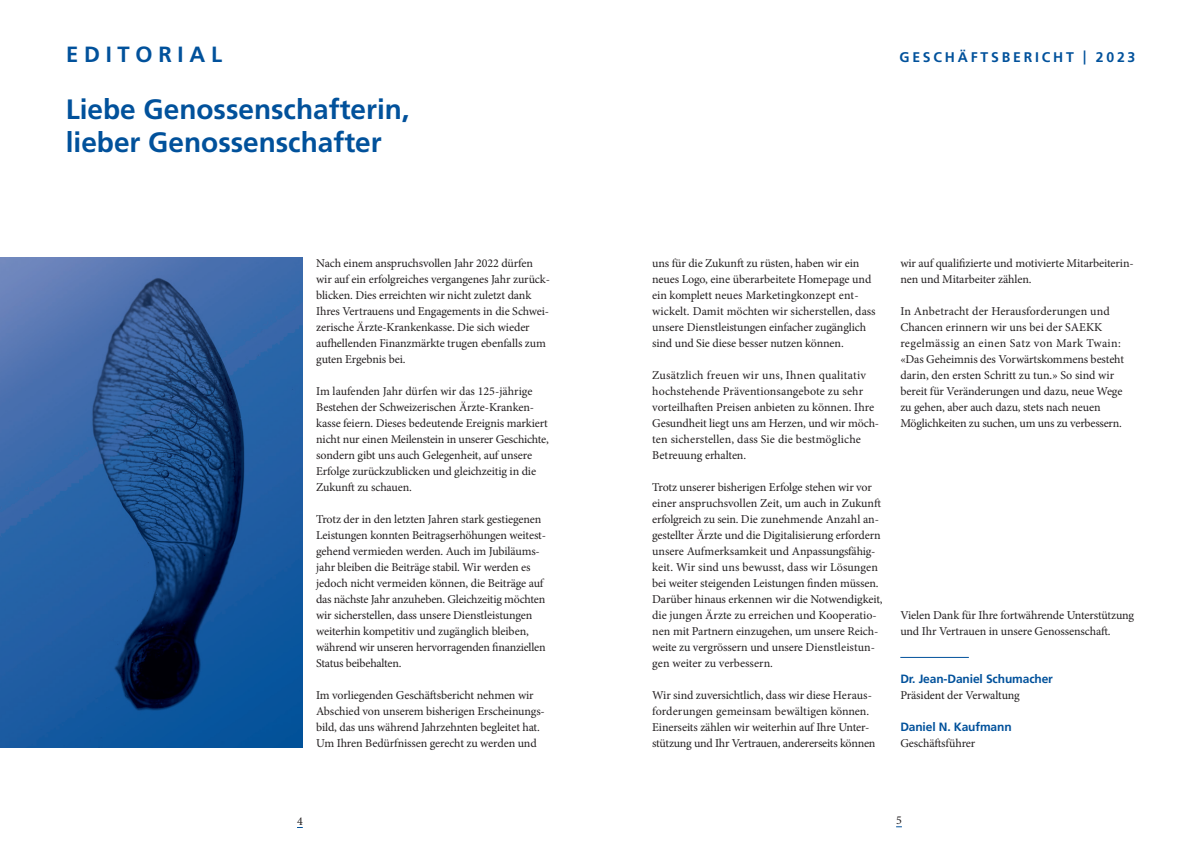
<style>
.page{position:relative;width:1191px;height:842px;background:#fff}
.page>*{position:absolute;margin:0;border:0;box-sizing:border-box;transform-origin:0 0}
.t1{font:700 28px/33px "Frutiger LT Com";color:#01519b}
.t2{font:700 22px "Frutiger LT Com";letter-spacing:.26em;color:#01519b}
.t3{font:700 14px "Frutiger LT Com";letter-spacing:.2em;color:#01519b}
.t4{font:12px/16px "Minion Pro";letter-spacing:-.01em;color:#231f20}
.t5{font:700 12px "Frutiger LT Com";letter-spacing:-.01em;color:#01519b}
</style>
<div class="page">
<img style="left:0;top:258px;width:302px;height:489px">
<hr style="left:900px;top:657px;width:69px;height:1px;background:#01519b">
<h2 class="t2" style="left:66px;top:42px;width:157px">EDITORIAL</h2>
<h1 class="t1" style="left:66px;top:93px;width:345px">Liebe Genossenschafterin, lieber Genossenschafter</h1>
<p class="t4" style="left:316px;top:255px;width:235px">Nach einem anspruchsvollen Jahr 2022 dürfen wir auf ein erfolgreiches vergangenes Jahr zurück&shy;blicken. Dies erreichten wir nicht zuletzt dank Ihres Vertrauens und Engagements in die Schwei&shy;zerische Ärzte-Krankenkasse. Die sich wieder aufhellenden Finanzmärkte trugen ebenfalls zum guten Ergebnis bei.</p>
<p class="t4" style="left:316px;top:383px;width:234px">Im laufenden Jahr dürfen wir das 125-jährige Bestehen der Schweizerischen Ärzte-Kranken&shy;kasse feiern. Dieses bedeutende Ereignis markiert nicht nur einen Meilenstein in unserer Geschichte, sondern gibt uns auch Gelegenheit, auf unsere Erfolge zurückzublicken und gleichzeitig in die Zukunft zu schauen.</p>
<p class="t4" style="left:316px;top:511px;width:231px">Trotz der in den letzten Jahren stark gestiegenen Leistungen konnten Beitragserhöhungen weitest&shy;gehend vermieden werden. Auch im Jubiläums&shy;jahr bleiben die Beiträge stabil. Wir werden es jedoch nicht vermeiden können, die Beiträge auf das nächste Jahr anzuheben. Gleichzeitig möchten wir sicherstellen, dass unsere Dienstleistungen weiterhin kompetitiv und zugänglich bleiben, während wir unseren hervorragenden finanziellen Status beibehalten.</p>
<p class="t4" style="left:316px;top:687px;width:230px">Im vorliegenden Geschäftsbericht nehmen wir Abschied von unserem bisherigen Erscheinungs&shy;bild, das uns während Jahrzehnten begleitet hat.<br>Um Ihren Bedürfnissen gerecht zu werden und</p>
<p class="t3" style="left:899px;top:49px;width:237px">GESCHÄFTSBERICHT | 2023</p>
<p class="t4" style="left:652px;top:255px;width:225px">uns für die Zukunft zu rüsten, haben wir ein neues Logo, eine überarbeitete Homepage und ein komplett neues Marketingkonzept ent&shy;wickelt. Damit möchten wir sicherstellen, dass unsere Dienstleistungen einfacher zugänglich sind und Sie diese besser nutzen können.</p>
<p class="t4" style="left:652px;top:367px;width:228px">Zusätzlich freuen wir uns, Ihnen qualitativ hochstehende Präventionsangebote zu sehr vorteilhaften Preisen anbieten zu können. Ihre Gesundheit liegt uns am Herzen, und wir möch&shy;ten sicherstellen, dass Sie die bestmögliche Betreuung erhalten.</p>
<p class="t4" style="left:652px;top:479px;width:232px">Trotz unserer bisherigen Erfolge stehen wir vor einer anspruchsvollen Zeit, um auch in Zukunft erfolgreich zu sein. Die zunehmende Anzahl an&shy;gestellter Ärzte und die Digitalisierung erfordern unsere Aufmerksamkeit und Anpassungsfähig&shy;keit. Wir sind uns bewusst, dass wir Lösungen bei weiter steigenden Leistungen finden müssen.<br>Darüber hinaus erkennen wir die Notwendigkeit, die jungen Ärzte zu erreichen und Kooperatio&shy;nen mit Partnern einzugehen, um unsere Reich&shy;weite zu vergrössern und unsere Dienstleistun&shy;gen weiter zu verbessern.</p>
<p class="t4" style="left:652px;top:687px;width:225px">Wir sind zuversichtlich, dass wir diese Heraus&shy;forderungen gemeinsam bewältigen können.<br>Einerseits zählen wir weiterhin auf Ihre Unter&shy;stützung und Ihr Vertrauen, andererseits können</p>
<p class="t4" style="left:900px;top:255px;width:235px">wir auf qualifizierte und motivierte Mitarbeiterin&shy;nen und Mitarbeiter zählen.</p>
<p class="t4" style="left:900px;top:303px;width:225px">In Anbetracht der Herausforderungen und Chancen erinnern wir uns bei der SAEKK regelmässig an einen Satz von Mark Twain: «Das Geheimnis des Vorwärtskommens besteht darin, den ersten Schritt zu tun.» So sind wir bereit für Veränderungen und dazu, neue Wege zu gehen, aber auch dazu, stets nach neuen Möglichkeiten zu suchen, um uns zu verbessern.</p>
<p class="t4" style="left:900px;top:607px;width:235px">Vielen Dank für Ihre fortwährende Unterstützung und Ihr Vertrauen in unsere Genossenschaft.</p>
<p class="t5" style="left:900px;top:671px;width:154px">Dr. Jean-Daniel Schumacher</p>
<p class="t4" style="left:900px;top:687px;width:121px">Präsident der Verwaltung</p>
<p class="t5" style="left:900px;top:719px;width:113px">Daniel N. Kaufmann</p>
<p class="t4" style="left:900px;top:735px;width:76px">Geschäftsführer</p>
<p class="t4" style="left:297px;top:813px;width:7px">4</p>
<p class="t4" style="left:896px;top:812px;width:7px">5</p>
</div>
